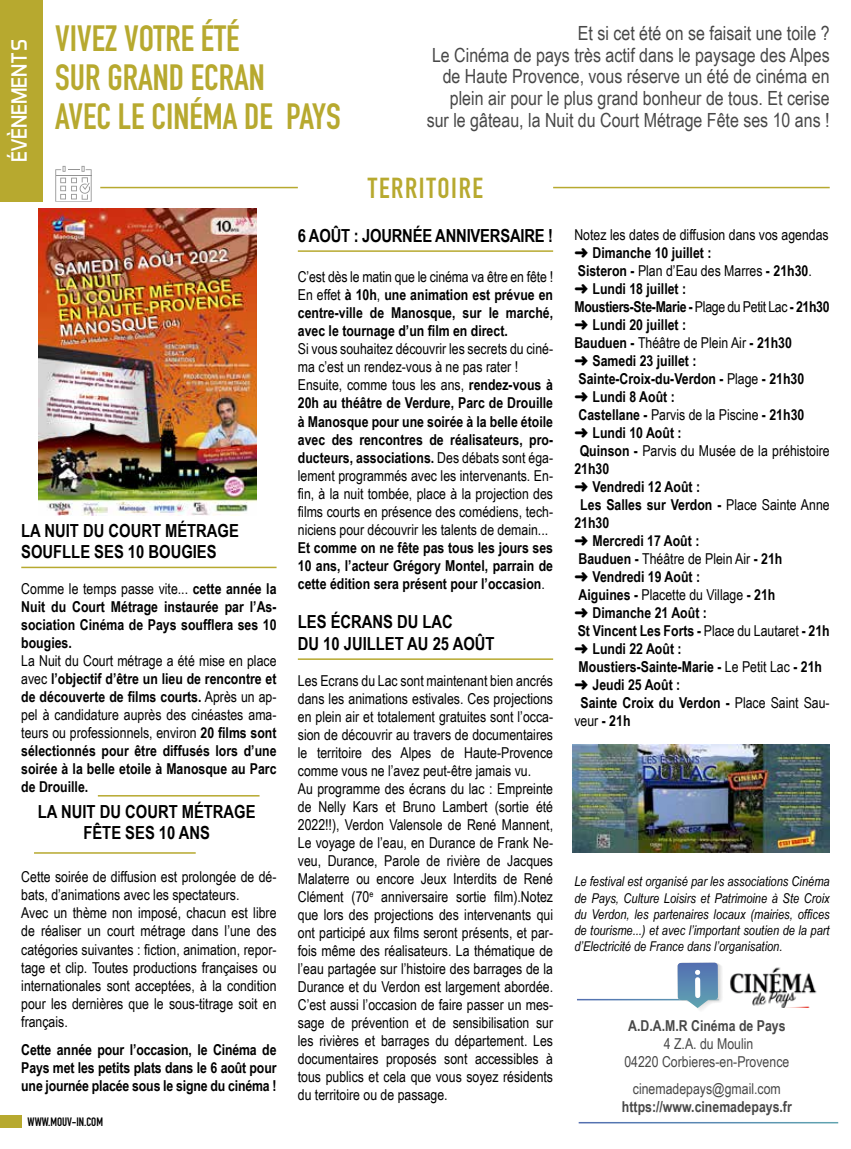
<style>
.page{position:relative;width:851px;height:1149px;background:#fff}
.page>*{position:absolute;margin:0;border:0;box-sizing:border-box;transform-origin:0 0}
.t1{font:700 36px/39px "DIN Condensed";color:#b7a92f}
.t2{font:700 28.5px "DIN Condensed";letter-spacing:.06em;color:#b7a92f}
.t3{font:22.5px "Aero Matics Display";color:#fff}
.t4{font:19.5px/21.8px "Arial Narrow";color:#484848;text-align:right}
.t5{font:700 18px/21.6px "Arial Narrow";color:#000}
.t6{font:15px/18px "Arial Narrow";color:#000}
.t7{font:700 15px/18px "Arial Narrow";color:#000;text-align:justify}
.t8{font:15px/18px "Arial Narrow";color:#484848;text-align:center}
.t9{font:700 15px "Arial Narrow";color:#484848}
.t10{font:700 15px "Arial Narrow";letter-spacing:-.02em;color:#000}
.t11{font:italic 13.5px/16.2px "Arial Narrow";color:#000;text-align:justify}
.t12{font:700 12px "DIN Condensed";color:#000}
.s1{font-weight:400}
.s2{font-weight:700}
</style>
<div class="page">
<div style="left:0;top:1114px;width:21px;height:13px;background:#b7a92f"></div>
<div style="left:0;top:0;width:43px;height:202px;background:#b7a92f"></div>
<hr style="left:100px;top:187px;width:198px;height:1px;background:#b7a92f">
<hr style="left:553px;top:187px;width:276px;height:1px;background:#b7a92f">
<svg style="left:55px;top:166px;width:37px;height:36px"></svg>
<hr style="left:21px;top:566px;width:255px;height:2px;background:#b7a92f">
<hr style="left:298px;top:250px;width:255px;height:2px;background:#b7a92f">
<hr style="left:298px;top:658px;width:255px;height:1px;background:#b7a92f">
<img style="left:39px;top:208px;width:217px;height:307px">
<hr style="left:98px;top:794px;width:161px;height:2px;background:#b7a92f">
<hr style="left:34px;top:852px;width:162px;height:1px;background:#b7a92f">
<img style="left:572px;top:744px;width:257px;height:107px">
<svg style="left:677px;top:962px;width:45px;height:48px"></svg>
<img style="left:730px;top:967px;width:87px;height:40px">
<h3 class="t3" style="left:6px;top:162px;width:125px;rotate:-90deg">ÉVÈNEMENTS</h3>
<h1 class="t1" style="left:55px;top:19px;width:287px">VIVEZ VOTRE ÉTÉ<br>SUR GRAND ECRAN<br>AVEC LE CINÉMA DE PAYS</h1>
<p class="t4" style="left:426px;top:21px;width:404px">Et si cet été on se faisait une toile ?<br>Le Cinéma de pays très actif dans le paysage des Alpes de Haute Provence, vous réserve un été de cinéma en plein air pour le plus grand bonheur de tous. Et cerise sur le gâteau, la Nuit du Court Métrage Fête ses 10 ans !</p>
<h2 class="t2" style="left:368px;top:168px;width:117px">TERRITOIRE</h2>
<p class="t5" style="left:21px;top:518px;width:219px">LA NUIT DU COURT MÉTRAGE<br>SOUFLLE SES 10 BOUGIES</p>
<p class="t7" style="left:21px;top:579px;width:257px"><span class="s1">Comme le temps passe vite...</span> cette année la Nuit du Court Métrage instaurée par l’As&shy;sociation Cinéma de Pays soufflera ses 10 bougies.</p>
<p class="t7" style="left:21px;top:651px;width:257px"><span class="s1">La Nuit du Court métrage a été mise en place avec</span> l’objectif d’être un lieu de rencontre et de découverte de films courts. <span class="s1">Après un ap&shy;pel à candidature auprès des cinéastes ama&shy;teurs ou professionnels, environ</span> 20 films sont sélectionnés pour être diffusés lors d’une soirée à la belle etoile à Manosque au Parc de Drouille.</p>
<p class="t5" style="left:38px;top:799px;width:219px;text-align:center">LA NUIT DU COURT MÉTRAGE<br>FÊTE SES 10 ANS</p>
<p class="t6" style="left:21px;top:867px;width:257px">Cette soirée de diffusion est prolongée de dé&shy;bats, d’animations avec les spectateurs.<br>Avec un thème non imposé, chacun est libre de réaliser un court métrage dans l’une des catégories suivantes : fiction, animation, repor&shy;tage et clip. Toutes productions françaises ou internationales sont acceptées, à la condition pour les dernières que le sous-titrage soit en français.</p>
<p class="t7" style="left:21px;top:1039px;width:257px">Cette année pour l’occasion, le Cinéma de Pays met les petits plats dans le 6 août pour une journée placée sous le signe du cinéma !</p>
<p class="t12" style="left:28px;top:1112px;width:77px">WWW.MOUV-IN.COM</p>
<p class="t5" style="left:298px;top:224px;width:257px">6 AOÛT : JOURNÉE ANNIVERSAIRE !</p>
<p class="t7" style="left:298px;top:267px;width:257px"><span class="s1">C’est dès le matin que le cinéma va être en fête !<br>En effet</span> à 10h<span class="s1">,</span> une animation est prévue en centre-ville de Manosque, sur le marché, avec le tournage d’un film en direct.</p>
<p class="t6" style="left:298px;top:339px;width:257px">Si vous souhaitez découvrir les secrets du ciné&shy;ma c’est un rendez-vous à ne pas rater !<br>Ensuite, comme tous les ans, <span class="s2">rendez-vous à 20h au théâtre de Verdure, Parc de Drouille à Manosque pour une soirée à la belle étoile avec des rencontres de réalisateurs, pro&shy;ducteurs, associations.</span> Des débats sont éga&shy;lement programmés avec les intervenants. En&shy;fin, à la nuit tombée, place à la projection des films courts en présence des comédiens, tech&shy;niciens pour découvrir les talents de demain...</p>
<p class="t7" style="left:298px;top:537px;width:257px">Et comme on ne fête pas tous les jours ses 10 ans, l’acteur Grégory Montel, parrain de cette édition sera présent pour l’occasion<span class="s1">.</span></p>
<p class="t5" style="left:298px;top:610px;width:198px">LES ÉCRANS DU LAC<br>DU 10 JUILLET AU 25 AOÛT</p>
<p class="t6" style="left:298px;top:671px;width:257px">Les Ecrans du Lac sont maintenant bien ancrés dans les animations estivales. Ces projections en plein air et totalement gratuites sont l’occa&shy;sion de découvrir au travers de documentaires le territoire des Alpes de Haute-Provence comme vous ne l’avez peut-être jamais vu.<br>Au programme des écrans du lac : Empreinte de Nelly Kars et Bruno Lambert (sortie été 2022!!), Verdon Valensole de René Mannent, Le voyage de l’eau, en Durance de Frank Ne&shy;veu, Durance, Parole de rivière de Jacques Malaterre ou encore Jeux Interdits de René Clément (70<sup>e</sup> anniversaire sortie film).Notez que lors des projections des intervenants qui ont participé aux films seront présents, et par&shy;fois même des réalisateurs. La thématique de l’eau partagée sur l’histoire des barrages de la Durance et du Verdon est largement abordée.<br>C’est aussi l’occasion de faire passer un mes&shy;sage de prévention et de sensibilisation sur les rivières et barrages du département. Les documentaires proposés sont accessibles à tous publics et cela que vous soyez résidents du territoire ou de passage.</p>
<p class="t6" style="left:574px;top:225px;width:256px">Notez les dates de diffusion dans vos agendas</p>
<p class="t7" style="left:574px;top:242px;width:139px">➜ Dimanche 10 juillet :</p>
<p class="t6" style="left:577px;top:261px;width:235px"><span class="s2">Sisteron -</span> Plan d’Eau des Marres <span class="s2">- 21h30</span>.</p>
<p class="t7" style="left:574px;top:278px;width:113px">➜ Lundi 18 juillet :</p>
<p class="t10" style="left:574px;top:295px;width:257px">Moustiers-Ste-Marie - <span class="s1">Plage du Petit Lac</span> - 21h30</p>
<p class="t7" style="left:574px;top:314px;width:113px">➜ Lundi 20 juillet :</p>
<p class="t6" style="left:574px;top:333px;width:219px"><span class="s2">Bauduen -</span> Théâtre de Plein Air <span class="s2">- 21h30</span></p>
<p class="t7" style="left:574px;top:350px;width:123px">➜ Samedi 23 juillet :</p>
<p class="t7" style="left:578px;top:368px;width:227px">Sainte-Croix-du-Verdon - <span class="s1">Plage</span> - 21h30</p>
<p class="t7" style="left:574px;top:386px;width:102px">➜ Lundi 8 Août :</p>
<p class="t7" style="left:578px;top:404px;width:227px">Castellane - <span class="s1">Parvis de la Piscine</span> - 21h30</p>
<p class="t7" style="left:574px;top:422px;width:109px">➜ Lundi 10 Août :</p>
<p class="t6" style="left:579px;top:441px;width:251px"><span class="s2">Quinson -</span> Parvis du Musée de la préhistoire</p>
<p class="t7" style="left:574px;top:458px;width:36px">21h30</p>
<p class="t7" style="left:574px;top:476px;width:127px">➜ Vendredi 12 Août :</p>
<p class="t7" style="left:580px;top:494px;width:251px">Les Salles sur Verdon - <span class="s1">Place Sainte Anne</span></p>
<p class="t7" style="left:574px;top:512px;width:36px">21h30</p>
<p class="t7" style="left:574px;top:530px;width:126px">➜ Mercredi 17 Août :</p>
<p class="t6" style="left:578px;top:549px;width:205px"><span class="s2">Bauduen -</span> Théâtre de Plein Air <span class="s2">- 21h</span></p>
<p class="t7" style="left:574px;top:566px;width:127px">➜ Vendredi 19 Août :</p>
<p class="t6" style="left:578px;top:585px;width:198px"><span class="s2">Aiguines -</span> Placette du Village <span class="s2">- 21h</span></p>
<p class="t7" style="left:574px;top:602px;width:134px">➜ Dimanche 21 Août :</p>
<p class="t7" style="left:577px;top:620px;width:253px">St Vincent Les Forts - <span class="s1">Place du Lautaret</span> - 21h</p>
<p class="t7" style="left:574px;top:638px;width:109px">➜ Lundi 22 Août :</p>
<p class="t7" style="left:578px;top:656px;width:245px">Moustiers-Sainte-Marie - <span class="s1">Le Petit Lac</span> - 21h</p>
<p class="t7" style="left:574px;top:674px;width:107px">➜ Jeudi 25 Août :</p>
<p class="t7" style="left:580px;top:692px;width:251px">Sainte Croix du Verdon - <span class="s1">Place Saint Sau-</span></p>
<p class="t6" style="left:574px;top:711px;width:58px">veur <span class="s2">- 21h</span></p>
<p class="t11" style="left:574px;top:873px;width:257px">Le festival est organisé par les associations Cinéma de Pays, Culture Loisirs et Patrimoine à Ste Croix du Verdon, les partenaires locaux (mairies, offices de tourisme...) et avec l’important soutien de la part d’Electricité de France dans l’organisation.</p>
<p class="t9" style="left:628px;top:1013px;width:159px">A.D.A.M.R Cinéma de Pays</p>
<p class="t8" style="left:624px;top:1033px;width:166px">4 Z.A. du Moulin<br>04220 Corbieres-en-Provence</p>
<p class="t8" style="left:632px;top:1078px;width:149px">cinemadepays@gmail.com</p>
<p class="t9" style="left:622px;top:1094px;width:171px">https://www.cinemadepays.fr</p>
</div>
